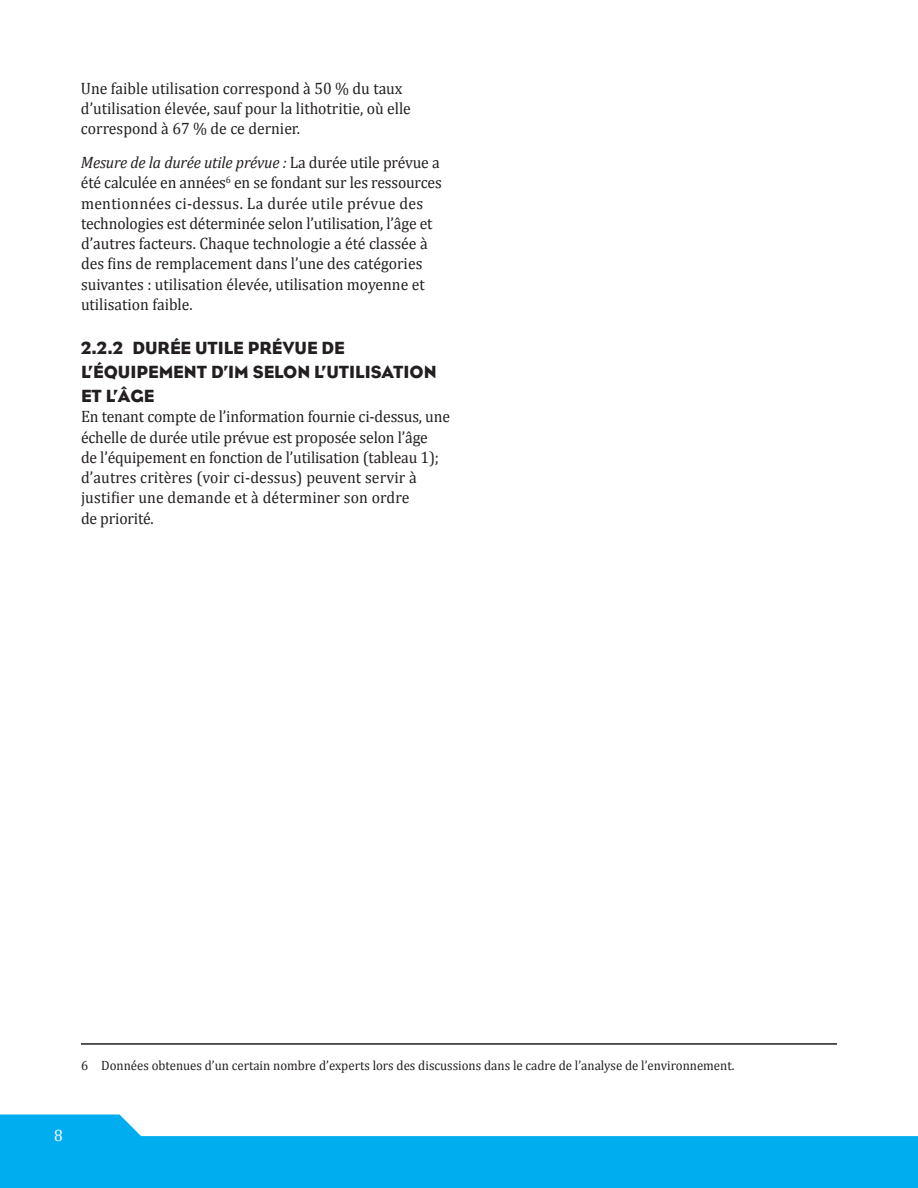
<style>
.page{position:relative;width:918px;height:1188px;background:#fff}
.page>*{position:absolute;margin:0;border:0;box-sizing:border-box;transform-origin:0 0}
.t1{font:18px/24px "Bureau Eagle";color:#231f20}
.t2{font:16.5px/20.2px "Cambria";color:#231f20;scale:.95 1}
.t3{font:16.5px "Cambria";color:#fff;scale:.95 1}
.t4{font:13.5px "Cambria";color:#231f20;scale:.95 1}
.s1{font-style:italic}
</style>
<div class="page">
<svg style="left:0;top:1115px;width:918px;height:73px;fill:#00aeef"></svg>
<hr style="left:81px;top:1043px;width:756px;height:2px;background:#231f20">
<p class="t2" style="left:81px;top:78px;width:349px">Une faible utilisation correspond à 50 % du taux d’utilisation élevée, sauf pour la lithotritie, où elle correspond à 67 % de ce dernier.</p>
<p class="t2" style="left:81px;top:152px;width:381px"><span class="s1">Mesure de la durée utile prévue :</span> La durée utile prévue a été calculée en années<sup>6</sup> en se fondant sur les ressources mentionnées ci-dessus. La durée utile prévue des technologies est déterminée selon l’utilisation, l’âge et d’autres facteurs. Chaque technologie a été classée à des fins de remplacement dans l’une des catégories suivantes : utilisation élevée, utilisation moyenne et utilisation faible.</p>
<p class="t1" style="left:81px;top:336px;width:357px">2.2.2 DURÉE UTILE PRÉVUE DE<br>L’ÉQUIPEMENT D’IM SELON L’UTILISATION<br>ET L’ÂGE</p>
<p class="t2" style="left:81px;top:407px;width:390px">En tenant compte de l’information fournie ci-dessus, une échelle de durée utile prévue est proposée selon l’âge<br>de l’équipement en fonction de l’utilisation (tableau 1); d’autres critères (voir ci-dessus) peuvent servir à justifier une demande et à déterminer son ordre<br>de priorité.</p>
<p class="t4" style="left:81px;top:1057px;width:689px">6 Données obtenues d’un certain nombre d’experts lors des discussions dans le cadre de l’analyse de l’environnement.</p>
<p class="t3" style="left:54px;top:1126px;width:11px">8</p>
</div>
